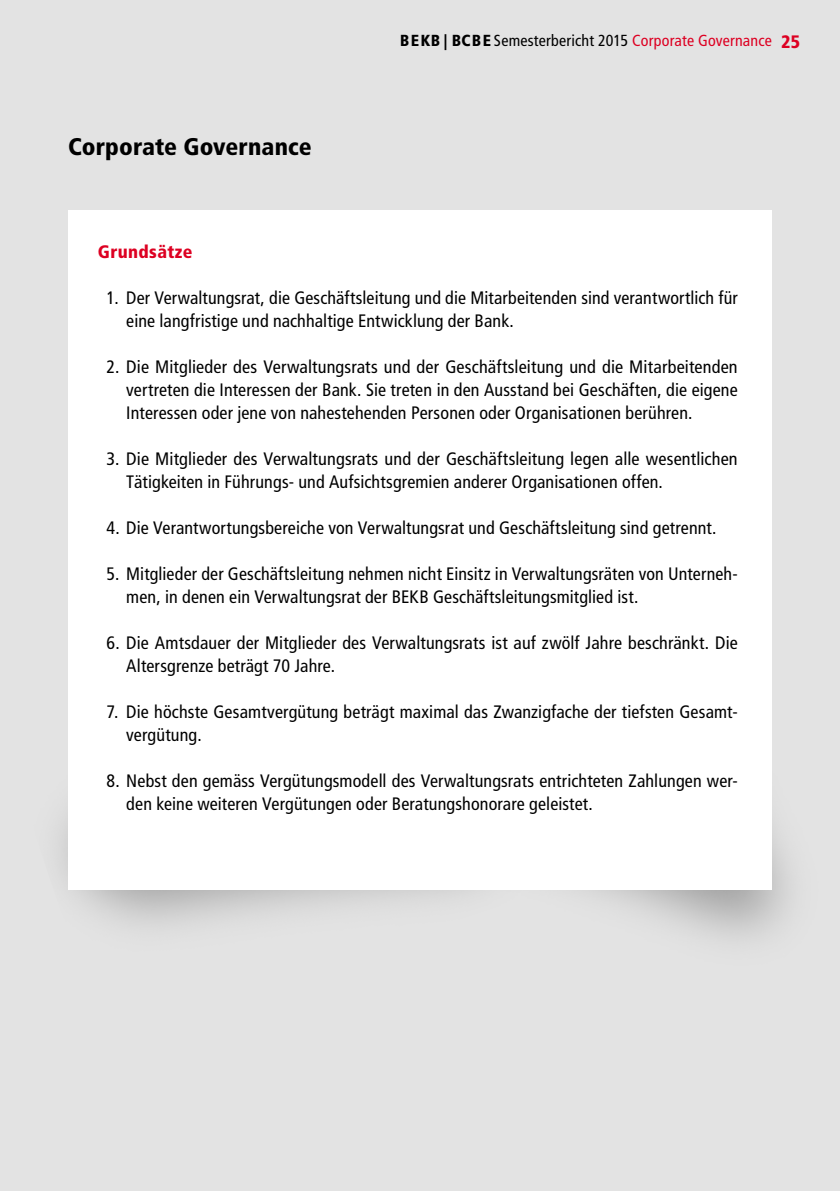
<style>
.page{position:relative;width:840px;height:1191px;background:#fff}
.page>*{position:absolute;margin:0;border:0;box-sizing:border-box;transform-origin:0 0}
.t1{font:900 condensed 24px "Frutiger LT Std";letter-spacing:.005em;color:#000}
.t2{font:condensed 18px/23px "Frutiger LT Std";letter-spacing:.01em;color:#000}
.t3{font:900 condensed 18px "Frutiger LT Std";letter-spacing:.02em;color:#d02}
.t4{font:condensed 16px "Frutiger LT Std";letter-spacing:.01em;color:#000}
.s1{font-family:"BEKBTWO";font-stretch:normal}
.s2{color:#d02}
.s3{font-weight:900;font-size:18px;color:#d02}
</style>
<div class="page">
<div style="left:0;top:0;width:839px;height:1191px;background:#e3e3e3"></div>
<img style="left:562px;top:646px;width:228px;height:292px">
<img style="left:61px;top:823px;width:501px;height:101px">
<div style="left:68px;top:210px;width:703px;height:679px;background:#fff"></div>
<h1 class="t1" style="left:68px;top:132px;width:245px">Corporate Governance</h1>
<p class="t4" style="left:401px;top:31px;width:400px"><span class="s1">789</span> Semesterbericht 2015 <span class="s2">Corporate Governance</span> <span class="s3">25</span></p>
<h2 class="t3" style="left:98px;top:240px;width:96px">Grundsätze</h2>
<p class="t2" style="left:126px;top:286px;width:612px;text-indent:-20px">1. Der Verwaltungsrat, die Geschäftsleitung und die Mitarbeitenden sind verantwortlich für eine langfristige und nachhaltige Entwicklung der Bank.</p>
<p class="t2" style="left:126px;top:355px;width:612px;text-align:justify;text-indent:-20px">2. Die Mitglieder des Verwaltungsrats und der Geschäftsleitung und die Mitarbeitenden vertreten die Interessen der Bank. Sie treten in den Ausstand bei Geschäften, die eigene Interessen oder jene von nahestehenden Personen oder Organisationen berühren.</p>
<p class="t2" style="left:126px;top:447px;width:612px;text-indent:-20px">3. Die Mitglieder des Verwaltungsrats und der Geschäftsleitung legen alle wesentlichen<br>Tätigkeiten in Führungs- und Aufsichtsgremien anderer Organisationen offen.</p>
<p class="t2" style="left:106px;top:516px;width:611px">4. Die Verantwortungsbereiche von Verwaltungsrat und Geschäftsleitung sind getrennt.</p>
<p class="t2" style="left:126px;top:562px;width:611px;text-indent:-20px">5. Mitglieder der Geschäftsleitung nehmen nicht Einsitz in Verwaltungsräten von Unterneh&shy;men, in denen ein Verwaltungsrat der BEKB Geschäftsleitungsmitglied ist.</p>
<p class="t2" style="left:126px;top:631px;width:612px;text-indent:-20px">6. Die Amtsdauer der Mitglieder des Verwaltungsrats ist auf zwölf Jahre beschränkt. Die<br>Altersgrenze beträgt 70 Jahre.</p>
<p class="t2" style="left:126px;top:700px;width:611px;text-indent:-20px">7. Die höchste Gesamtvergütung beträgt maximal das Zwanzigfache der tiefsten Gesamt&shy;vergütung.</p>
<p class="t2" style="left:126px;top:769px;width:611px;text-indent:-20px">8. Nebst den gemäss Vergütungsmodell des Verwaltungsrats entrichteten Zahlungen wer&shy;den keine weiteren Vergütungen oder Beratungshonorare geleistet.</p>
</div>
